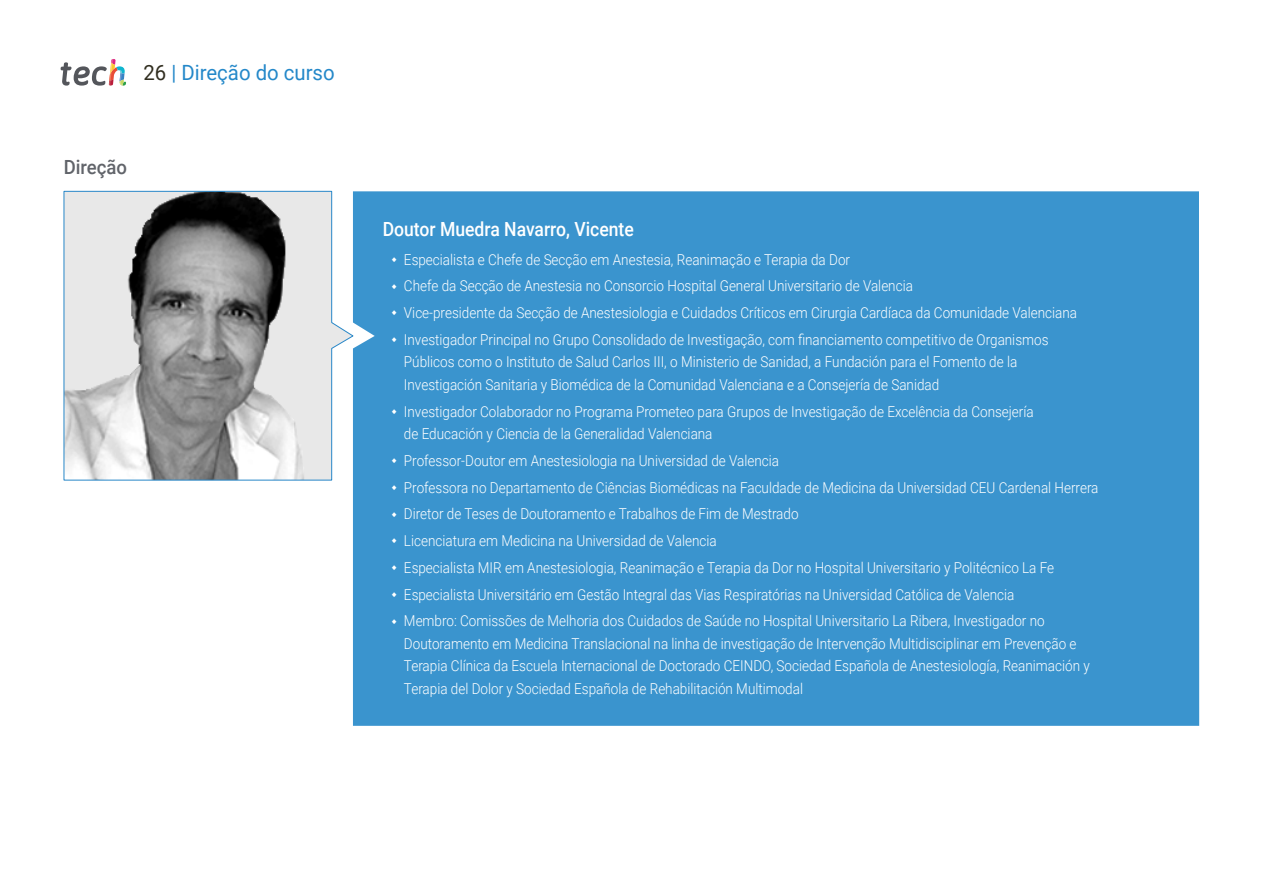
<style>
.page{position:relative;width:1263px;height:893px;background:#fff}
.page>*{position:absolute;margin:0;border:0;box-sizing:border-box;transform-origin:0 0}
.t1{font:21px "Roboto";color:#2488c9}
.t2{font:500 19.5px "Roboto";color:#fff;scale:.9 1}
.t3{font:500 19.5px "Roboto";color:#61646a;scale:.95 1}
.t4{font:300 15px/26.7px "Roboto";color:#fff;scale:.9 1}
.s1{color:#312e20}
</style>
<div class="page">
<svg style="left:61px;top:59px;width:65px;height:27px"></svg>
<div style="left:353px;top:191px;width:846px;height:535px;background:#3a94ce"></div>
<svg style="left:64px;top:191px;width:290px;height:289px;background:#b3b5b6"></svg>
<svg style="left:392px;top:257px;width:5px;height:5px"></svg>
<svg style="left:392px;top:284px;width:5px;height:5px"></svg>
<svg style="left:392px;top:310px;width:5px;height:5px"></svg>
<svg style="left:392px;top:337px;width:5px;height:5px"></svg>
<svg style="left:392px;top:409px;width:5px;height:5px"></svg>
<svg style="left:392px;top:458px;width:5px;height:5px"></svg>
<svg style="left:392px;top:485px;width:5px;height:5px"></svg>
<svg style="left:392px;top:512px;width:5px;height:5px"></svg>
<svg style="left:392px;top:538px;width:5px;height:5px"></svg>
<svg style="left:392px;top:565px;width:5px;height:5px"></svg>
<svg style="left:392px;top:592px;width:5px;height:5px"></svg>
<svg style="left:392px;top:619px;width:5px;height:5px"></svg>
<h1 class="t1" style="left:144px;top:57px;width:193px"><span class="s1">26</span> | Direção do curso</h1>
<h2 class="t3" style="left:64px;top:154px;width:68px">Direção</h2>
<h2 class="t2" style="left:383px;top:215px;width:281px">Doutor Muedra Navarro, Vicente</h2>
<p class="t4" style="left:404px;top:245px;width:749px">Especialista e Chefe de Secção em Anestesia, Reanimação e Terapia da Dor<br>Chefe da Secção de Anestesia no Consorcio Hospital General Universitario de Valencia<br>Vice-presidente da Secção de Anestesiologia e Cuidados Críticos em Cirurgia Cardíaca da Comunidade Valenciana Investigador Principal no Grupo Consolidado de Investigação, com financiamento competitivo de Organismos</p>
<p class="t4" style="left:404px;top:350px;width:683px;line-height:22.5px">Públicos como o Instituto de Salud Carlos III, o Ministerio de Sanidad, a Fundación para el Fomento de la<br>Investigación Sanitaria y Biomédica de la Comunidad Valenciana e a Consejería de Sanidad</p>
<p class="t4" style="left:404px;top:399px;width:701px;line-height:22.5px">Investigador Colaborador no Programa Prometeo para Grupos de Investigação de Excelência da Consejería de Educación y Ciencia de la Generalidad Valenciana</p>
<p class="t4" style="left:404px;top:447px;width:773px">Professor-Doutor em Anestesiologia na Universidad de Valencia<br>Professora no Departamento de Ciências Biomédicas na Faculdade de Medicina da Universidad CEU Cardenal Herrera Diretor de Teses de Doutoramento e Trabalhos de Fim de Mestrado<br>Licenciatura em Medicina na Universidad de Valencia<br>Especialista MIR em Anestesiologia, Reanimação e Terapia da Dor no Hospital Universitario y Politécnico La Fe Especialista Universitário em Gestão Integral das Vias Respiratórias na Universidad Católica de Valencia<br>Membro: Comissões de Melhoria dos Cuidados de Saúde no Hospital Universitario La Ribera, Investigador no</p>
<p class="t4" style="left:404px;top:632px;width:763px;line-height:22.5px">Doutoramento em Medicina Translacional na linha de investigação de Intervenção Multidisciplinar em Prevenção e<br>Terapia Clínica da Escuela Internacional de Doctorado CEINDO, Sociedad Española de Anestesiología, Reanimación y<br>Terapia del Dolor y Sociedad Española de Rehabilitación Multimodal</p>
</div>
